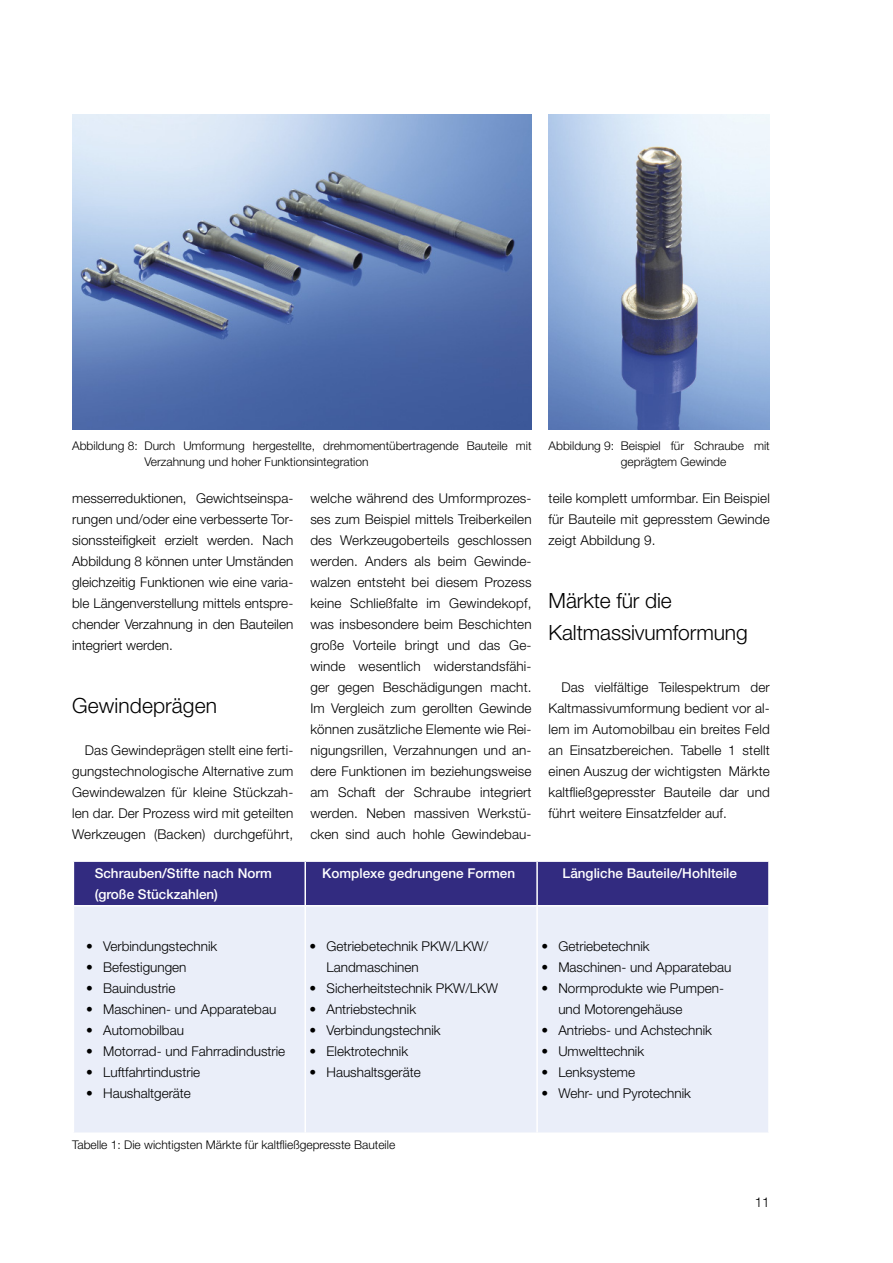
<style>
.page{position:relative;width:893px;height:1263px;background:#fff}
.page>*{position:absolute;margin:0;border:0;box-sizing:border-box;transform-origin:0 0}
.t1{font:300 21px/31.5px "Helvetica Neue";letter-spacing:-.005em;color:#000}
.t2{font:300 13.5px/21px "Helvetica Neue";color:#000;text-align:justify}
.t3{font:500 13.5px/21px "Helvetica Neue";color:#fff}
.t4{font:300 12px/15.8px "Helvetica Neue";color:#000}
</style>
<div class="page">
<div style="left:74px;top:862px;width:694px;height:43px;background:#322b80"></div>
<div style="left:74px;top:907px;width:694px;height:226px;background:#eaeef9"></div>
<hr style="left:304px;top:907px;width:2px;height:226px;background:#fff">
<hr style="left:536px;top:907px;width:2px;height:226px;background:#fff">
<hr style="left:304px;top:862px;width:2px;height:43px;background:#fff">
<hr style="left:536px;top:862px;width:2px;height:43px;background:#fff">
<img style="left:72px;top:115px;width:459px;height:315px">
<img style="left:548px;top:115px;width:221px;height:315px">
<p class="t4" style="left:144px;top:439px;width:388px;text-indent:-72px">Abbildung 8: Durch Umformung hergestellte, drehmomentübertragende Bauteile mit<br>Verzahnung und hoher Funktionsintegration</p>
<p class="t4" style="left:621px;top:439px;width:150px;text-indent:-72px">Abbildung 9: Beispiel für Schraube mit geprägtem Gewinde</p>
<p class="t2" style="left:72px;top:489px;width:223px">messer reduktionen, Gewichtseinspa&shy;rungen und/oder eine verbesserte Tor&shy;sions steifigkeit erzielt werden. Nach Abbildung 8 können unter Umständen gleichzeitig Funktionen wie eine varia&shy;ble Längenverstellung mittels entspre&shy;chender Verzahnung in den Bauteilen integriert werden.</p>
<p class="t2" style="left:310px;top:489px;width:223px">welche während des Umform prozes&shy;ses zum Beispiel mittels Treiberkeilen des Werk zeugoberteils geschlossen werden. Anders als beim Gewinde&shy;walzen ent steht bei diesem Prozess keine Schließ falte im Gewindekopf, was ins be sondere beim Beschichten große Vorteile bringt und das Ge&shy;winde we sent lich widerstandsfähi&shy;ger gegen Be schä digungen macht.<br>Im Vergleich zum gerollten Gewinde können zusätzliche Elemente wie Rei&shy;nigungsrillen, Verzahnungen und an&shy;dere Funktionen im beziehungsweise am Schaft der Schraube integriert werden. Neben massiven Werkstü&shy;cken sind auch hohle Gewindebau-</p>
<p class="t2" style="left:548px;top:489px;width:223px">teile komplett umformbar. Ein Beispiel für Bauteile mit gepresstem Gewinde zeigt Abbildung 9.</p>
<h1 class="t1" style="left:548px;top:587px;width:201px">Märkte für die<br>Kaltmassivumformung</h1>
<p class="t2" style="left:548px;top:678px;width:223px;text-indent:13px">Das vielfältige Teilespektrum der Kaltmassivumformung bedient vor al&shy;lem im Automobilbau ein breites Feld an Einsatzbereichen. Tabelle 1 stellt einen Auszug der wichtigsten Märkte kaltfließgepresster Bauteile dar und führt weitere Einsatzfelder auf.</p>
<h1 class="t1" style="left:72px;top:692px;width:146px">Gewindeprägen</h1>
<p class="t2" style="left:72px;top:741px;width:223px;text-indent:13px">Das Gewindeprägen stellt eine ferti&shy;gungstechnologische Alternative zum Gewindewalzen für kleine Stückzah&shy;len dar. Der Prozess wird mit geteilten Werkzeugen (Backen) durchgeführt,</p>
<p class="t3" style="left:95px;top:864px;width:179px">Schrauben/Stifte nach Norm (große Stückzahlen)</p>
<p class="t3" style="left:322px;top:864px;width:194px">Komplexe gedrungene Formen</p>
<p class="t3" style="left:562px;top:864px;width:176px">Längliche Bauteile/Hohlteile</p>
<p class="t2" style="left:86px;top:937px;width:133px">• Verbindungstechnik</p>
<p class="t2" style="left:86px;top:958px;width:102px">• Befestigungen</p>
<p class="t2" style="left:86px;top:979px;width:91px">• Bauindustrie</p>
<p class="t2" style="left:86px;top:1000px;width:192px">• Maschinen- und Apparatebau</p>
<p class="t2" style="left:86px;top:1021px;width:99px">• Automobilbau</p>
<p class="t2" style="left:86px;top:1042px;width:201px">• Motorrad- und Fahrradindustrie</p>
<p class="t2" style="left:86px;top:1063px;width:115px">• Luftfahrtindustrie</p>
<p class="t2" style="left:86px;top:1084px;width:106px">• Haushaltgeräte</p>
<p class="t2" style="left:326px;top:937px;width:163px;text-indent:-17px">• Getriebetechnik PKW/LKW/<br>Landmaschinen</p>
<p class="t2" style="left:309px;top:979px;width:190px">• Sicherheitstechnik PKW/LKW</p>
<p class="t2" style="left:309px;top:1000px;width:108px">• Antriebstechnik</p>
<p class="t2" style="left:309px;top:1021px;width:133px">• Verbindungstechnik</p>
<p class="t2" style="left:309px;top:1042px;width:100px">• Elektrotechnik</p>
<p class="t2" style="left:309px;top:1063px;width:113px">• Haushaltsgeräte</p>
<p class="t2" style="left:541px;top:937px;width:110px">• Getriebetechnik</p>
<p class="t2" style="left:541px;top:958px;width:192px">• Maschinen- und Apparatebau</p>
<p class="t2" style="left:558px;top:979px;width:167px;text-indent:-17px">• Normprodukte wie Pumpen&shy;und Motorengehäuse</p>
<p class="t2" style="left:541px;top:1021px;width:172px">• Antriebs- und Achstechnik</p>
<p class="t2" style="left:541px;top:1042px;width:104px">• Umwelttechnik</p>
<p class="t2" style="left:541px;top:1063px;width:95px">• Lenksysteme</p>
<p class="t2" style="left:541px;top:1084px;width:151px">• Wehr- und Pyrotechnik</p>
<p class="t4" style="left:72px;top:1138px;width:324px">Tabelle 1: Die wichtigsten Märkte für kaltfließgepresste Bauteile</p>
<p class="t2" style="left:754px;top:1193px;width:17px">11</p>
</div>
